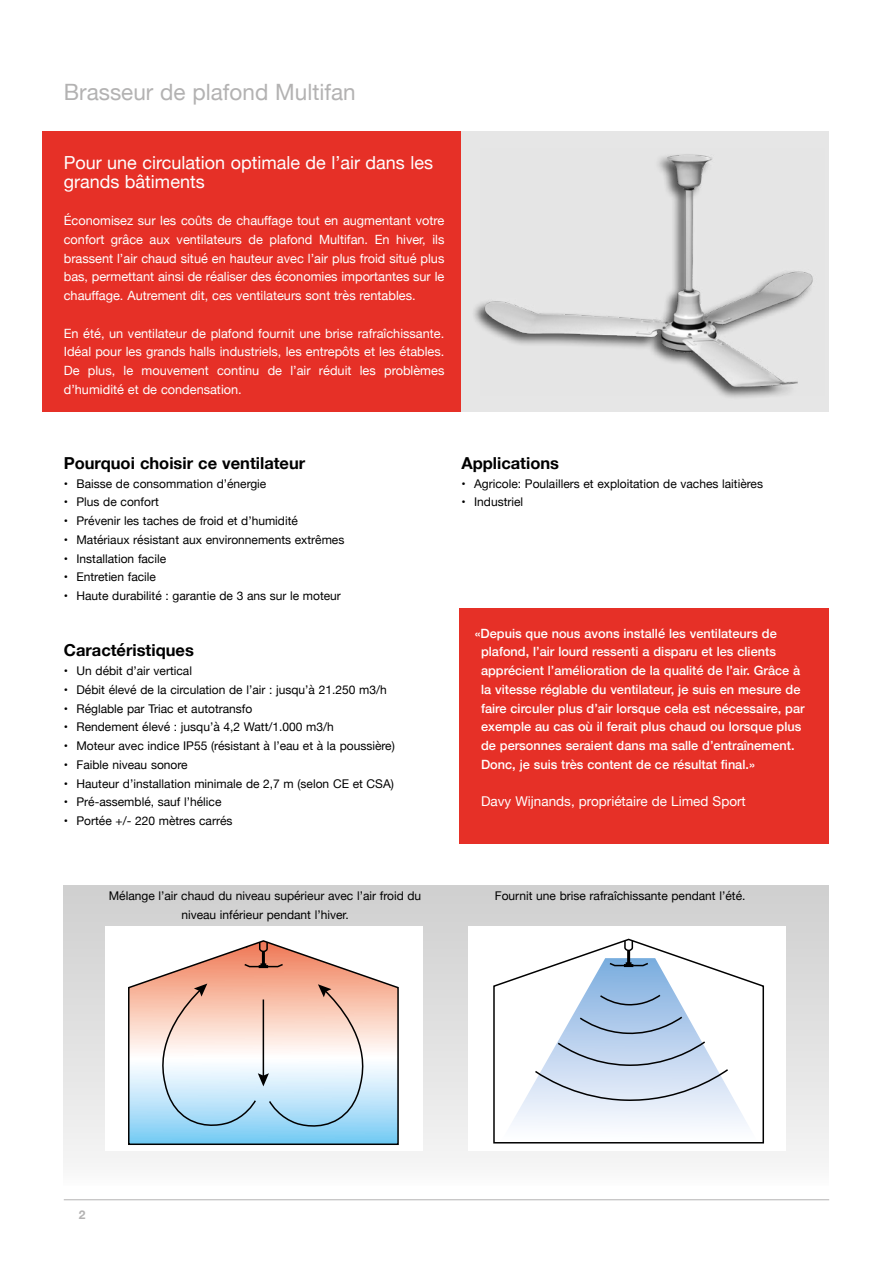
<style>
.page{position:relative;width:893px;height:1263px;background:#fff}
.page>*{position:absolute;margin:0;border:0;box-sizing:border-box;transform-origin:0 0}
.t1{font:22.5px "Helvetica Neue";color:#b3b2b2}
.t2{font:18px/18.8px "Helvetica Neue";color:#fff}
.t3{font:700 16.5px "Helvetica Neue";color:#000}
.t4{font:13.5px "Helvetica Neue";color:#fff}
.t5{font:12.75px/18.8px "Helvetica Neue";color:#fff;text-align:justify}
.t6{font:500 12.75px/18.8px "Helvetica Neue";color:#fff}
.t7{font:12px/18.8px "Helvetica Neue";color:#000;text-align:center}
.t8{font:700 12px "Helvetica Neue";color:#b3b2b2}
</style>
<div class="page">
<hr style="left:64px;top:1199px;width:765px;height:1px;background:#b3b2b2">
<div style="left:461px;top:131px;width:368px;height:281px;background:#e6e6e6"></div>
<div style="left:43px;top:131px;width:418px;height:281px;background:#e63027"></div>
<img style="left:480px;top:154px;width:333px;height:242px">
<div style="left:64px;top:885px;width:765px;height:300px;background:linear-gradient(to bottom,#cecece,#f7f7f7)"></div>
<div style="left:468px;top:926px;width:318px;height:224px;background:#fff"></div>
<div style="left:105px;top:926px;width:317px;height:225px;background:#fff"></div>
<svg style="left:128px;top:947px;width:271px;height:198px"></svg>
<svg style="left:243px;top:940px;width:42px;height:28px"></svg>
<svg style="left:493px;top:938px;width:271px;height:206px"></svg>
<svg style="left:501px;top:958px;width:256px;height:183px"></svg>
<svg style="left:156px;top:983px;width:214px;height:148px"></svg>
<svg style="left:608px;top:939px;width:42px;height:28px"></svg>
<svg style="left:598px;top:993px;width:64px;height:14px"></svg>
<svg style="left:533px;top:1015px;width:197px;height:88px"></svg>
<div style="left:460px;top:608px;width:369px;height:236px;background:#e63027"></div>
<h1 class="t1" style="left:64px;top:76px;width:293px">Brasseur de plafond Multifan</h1>
<h2 class="t2" style="left:64px;top:154px;width:371px">Pour une circulation optimale de l’air dans les grands bâtiments</h2>
<p class="t5" style="left:64px;top:212px;width:382px">Économisez sur les coûts de chauffage tout en augmentant votre confort grâce aux ventilateurs de plafond Multifan. En hiver, ils brassent l’air chaud situé en hauteur avec l’air plus froid situé plus bas, permettant ainsi de réaliser des économies importantes sur le chauffage. Autrement dit, ces ventilateurs sont très rentables.</p>
<p class="t5" style="left:64px;top:324px;width:382px">En été, un ventilateur de plafond fournit une brise rafraîchissante.<br>Idéal pour les grands halls industriels, les entrepôts et les étables.<br>De plus, le mouvement continu de l’air réduit les problèmes d’humidité et de condensation.</p>
<h3 class="t3" style="left:64px;top:450px;width:243px">Pourquoi choisir ce ventilateur</h3>
<p class="t7" style="left:64px;top:475px;width:204px">• Baisse de consommation d’énergie</p>
<p class="t7" style="left:64px;top:493px;width:96px">• Plus de confort</p>
<p class="t7" style="left:64px;top:512px;width:236px">• Prévenir les taches de froid et d’humidité</p>
<p class="t7" style="left:64px;top:531px;width:282px">• Matériaux résistant aux environnements extrêmes</p>
<p class="t7" style="left:64px;top:550px;width:104px">• Installation facile</p>
<p class="t7" style="left:64px;top:568px;width:94px">• Entretien facile</p>
<p class="t7" style="left:64px;top:587px;width:279px">• Haute durabilité : garantie de 3 ans sur le moteur</p>
<h3 class="t3" style="left:64px;top:637px;width:132px">Caractéristiques</h3>
<p class="t7" style="left:64px;top:662px;width:130px">• Un débit d’air vertical</p>
<p class="t7" style="left:64px;top:681px;width:324px">• Débit élevé de la circulation de l’air : jusqu’à 21.250 m3/h</p>
<p class="t7" style="left:64px;top:700px;width:190px">• Réglable par Triac et autotransfo</p>
<p class="t7" style="left:64px;top:718px;width:272px">• Rendement élevé : jusqu’à 4,2 Watt/1.000 m3/h</p>
<p class="t7" style="left:64px;top:737px;width:333px">• Moteur avec indice IP55 (résistant à l’eau et à la poussière)</p>
<p class="t7" style="left:64px;top:756px;width:125px">• Faible niveau sonore</p>
<p class="t7" style="left:64px;top:775px;width:332px">• Hauteur d’installation minimale de 2,7 m (selon CE et CSA)</p>
<p class="t7" style="left:64px;top:793px;width:159px">• Pré-assemblé, sauf l’hélice</p>
<p class="t7" style="left:64px;top:812px;width:170px">• Portée +/- 220 mètres carrés</p>
<h3 class="t3" style="left:461px;top:450px;width:99px">Applications</h3>
<p class="t7" style="left:461px;top:475px;width:303px">• Agricole: Poulaillers et exploitation de vaches laitières</p>
<p class="t7" style="left:461px;top:493px;width:63px">• Industriel</p>
<p class="t6" style="left:481px;top:623px;width:325px;text-indent:-6px">«Depuis que nous avons installé les ventilateurs de plafond, l’air lourd ressenti a disparu et les clients apprécient l’amélioration de la qualité de l’air. Grâce à la vitesse réglable du ventilateur, je suis en mesure de faire circuler plus d’air lorsque cela est nécessaire, par exemple au cas où il ferait plus chaud ou lorsque plus de personnes seraient dans ma salle d’entraînement.<br>Donc, je suis très content de ce résultat final.»</p>
<p class="t4" style="left:481px;top:792px;width:266px">Davy Wijnands, propriétaire de Limed Sport</p>
<p class="t7" style="left:109px;top:887px;width:314px">Mélange l’air chaud du niveau supérieur avec l’air froid du niveau inférieur pendant l’hiver.</p>
<p class="t7" style="left:495px;top:887px;width:252px">Fournit une brise rafraîchissante pendant l’été.</p>
<p class="t8" style="left:79px;top:1205px;width:8px">2</p>
</div>
